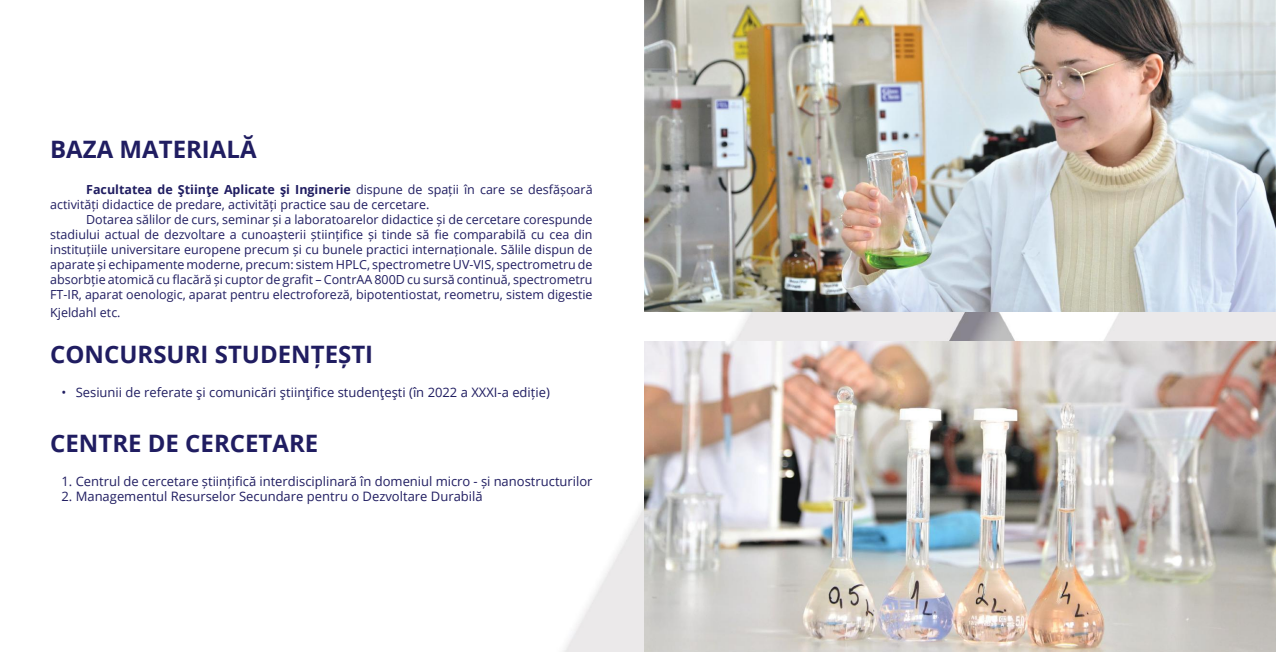
<style>
.page{position:relative;width:1276px;height:652px;background:#fff}
.page>*{position:absolute;margin:0;border:0;box-sizing:border-box;transform-origin:0 0}
.t1{font:700 24px "Open Sans";color:#201d61}
.t2{font:13px "Open Sans";color:#201d61}
.t3{font:12.5px/15px "Open Sans";color:#201d61}
.s1{font-weight:700}
</style>
<div class="page">
<img style="left:563px;top:311px;width:713px;height:341px">
<img style="left:644px;top:0;width:632px;height:311px">
<img style="left:644px;top:342px;width:632px;height:310px">
<h1 class="t1" style="left:50px;top:133px;width:208px">BAZA MATERIALĂ</h1>
<p class="t3" style="left:50px;top:181px;width:544px;text-indent:36px"><span class="s1">Facultatea de Ştiinţe Aplicate şi Inginerie</span> dispune de spații în care se desfășoară activități didactice de predare, activități practice sau de cercetare.</p>
<p class="t3" style="left:50px;top:211px;width:544px;text-align:justify;text-indent:36px">Dotarea sălilor de curs, seminar și a laboratoarelor didactice și de cercetare corespunde stadiului actual de dezvoltare a cunoașterii științifice și tinde să fie comparabilă cu cea din instituțiile universitare europene precum și cu bunele practici internaționale. Sălile dispun de aparate și echipamente moderne, precum: sistem HPLC, spectrometre UV-VIS, spectrometru de absorbție atomică cu flacără și cuptor de grafit – ContrAA 800D cu sursă continuă, spectrometru FT-IR, aparat oenologic, aparat pentru electroforeză, bipotentiostat, reometru, sistem digestie</p>
<p class="t3" style="left:50px;top:304px;width:72px">Kjeldahl etc.</p>
<h1 class="t1" style="left:50px;top:338px;width:324px">CONCURSURI STUDENȚEȘTI</h1>
<p class="t2" style="left:62px;top:383px;width:490px">• Sesiunii de referate şi comunicări ştiinţifice studenţeşti (în 2022 a XXXI-a ediție)</p>
<h1 class="t1" style="left:50px;top:426px;width:270px">CENTRE DE CERCETARE</h1>
<p class="t2" style="left:62px;top:472px;width:532px">1. Centrul de cercetare științifică interdisciplinară în domeniul micro - și nanostructurilor</p>
<p class="t2" style="left:62px;top:487px;width:423px">2. Managementul Resurselor Secundare pentru o Dezvoltare Durabilă</p>
</div>
